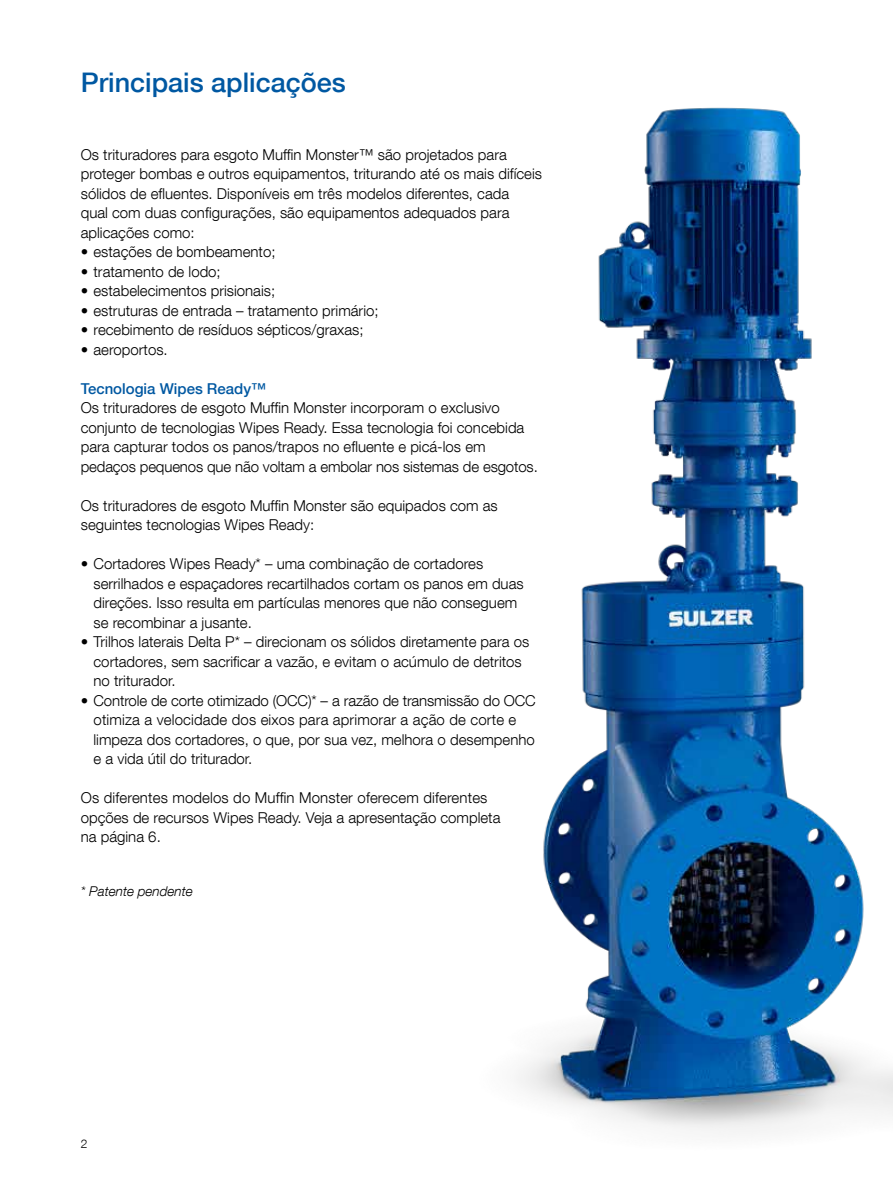
<style>
.page{position:relative;width:893px;height:1191px;background:#fff}
.page>*{position:absolute;margin:0;border:0;box-sizing:border-box;transform-origin:0 0}
.t1{font:500 27px "Helvetica Neue LT Com";color:#0058a2}
.t2{font:300 15px/19.5px "Helvetica Neue LT Com";color:#000}
.t3{font:500 15px "Helvetica Neue LT Com";color:#0058a2}
.t4{font:italic 300 13.5px "Helvetica Neue LT Com";color:#000}
.t5{font:300 12px "Helvetica Neue LT Com";color:#000}
</style>
<div class="page">
<img style="left:517px;top:107px;width:376px;height:1026px">
<h1 class="t1" style="left:81px;top:66px;width:267px">Principais aplicações</h1>
<p class="t2" style="left:81px;top:144px;width:463px">Os trituradores para esgoto Muffin Monster™ são projetados para proteger bombas e outros equipamentos, triturando até os mais difíceis sólidos de efluentes. Disponíveis em três modelos diferentes, cada<br>qual com duas configurações, são equipamentos adequados para aplicações como:</p>
<p class="t2" style="left:81px;top:242px;width:196px">• estações de bombeamento;</p>
<p class="t2" style="left:81px;top:261px;width:142px">• tratamento de lodo;</p>
<p class="t2" style="left:81px;top:281px;width:196px">• estabelecimentos prisionais;</p>
<p class="t2" style="left:81px;top:300px;width:299px">• estruturas de entrada – tratamento primário;</p>
<p class="t2" style="left:81px;top:320px;width:284px">• recebimento de resíduos sépticos/graxas;</p>
<p class="t2" style="left:81px;top:339px;width:88px">• aeroportos.</p>
<p class="t3" style="left:81px;top:379px;width:187px">Tecnologia Wipes Ready™</p>
<p class="t2" style="left:81px;top:398px;width:459px">Os trituradores de esgoto Muffin Monster incorporam o exclusivo conjunto de tecnologias Wipes Ready. Essa tecnologia foi concebida para capturar todos os panos/trapos no efluente e picá-los em pedaços pequenos que não voltam a embolar nos sistemas de esgotos.</p>
<p class="t2" style="left:81px;top:495px;width:419px">Os trituradores de esgoto Muffin Monster são equipados com as seguintes tecnologias Wipes Ready:</p>
<p class="t2" style="left:94px;top:554px;width:432px;text-indent:-13px">• Cortadores Wipes Ready* – uma combinação de cortadores serrilhados e espaçadores recartilhados cortam os panos em duas direções. Isso resulta em partículas menores que não conseguem se recombinar a jusante.</p>
<p class="t2" style="left:94px;top:632px;width:437px;text-indent:-13px">• Trilhos laterais Delta P* – direcionam os sólidos diretamente para os cortadores, sem sacrificar a vazão, e evitam o acúmulo de detritos no triturador.</p>
<p class="t2" style="left:94px;top:690px;width:444px;text-indent:-13px">• Controle de corte otimizado (OCC)* – a razão de transmissão do OCC otimiza a velocidade dos eixos para aprimorar a ação de corte e limpeza dos cortadores, o que, por sua vez, melhora o desempenho e a vida útil do triturador.</p>
<p class="t2" style="left:81px;top:788px;width:421px">Os diferentes modelos do Muffin Monster oferecem diferentes opções de recursos Wipes Ready. Veja a apresentação completa na página 6.</p>
<p class="t4" style="left:81px;top:882px;width:114px">* Patente pendente</p>
<p class="t5" style="left:81px;top:1136px;width:8px">2</p>
</div>
